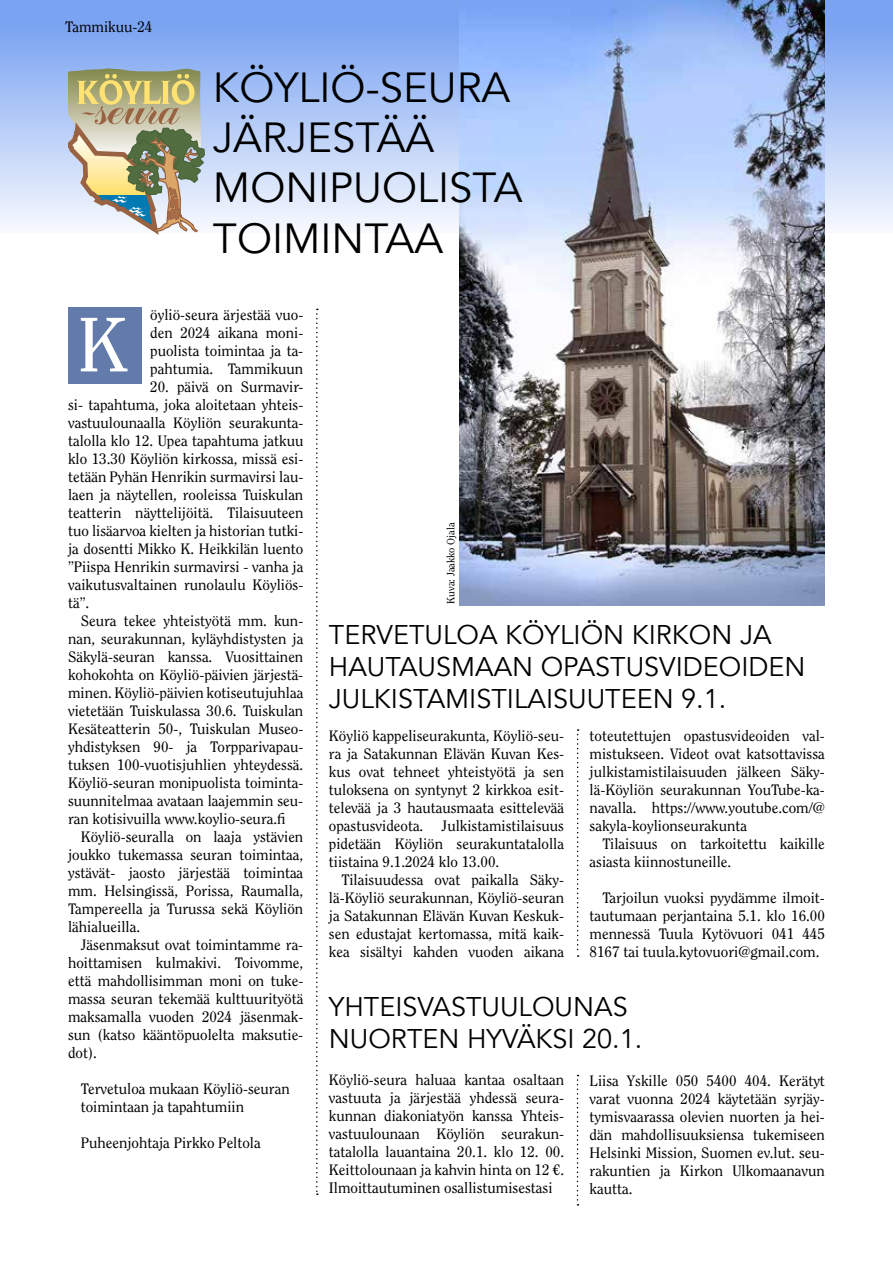
<style>
.page{position:relative;width:893px;height:1263px;background:#fff}
.page>*{position:absolute;margin:0;border:0;box-sizing:border-box;transform-origin:0 0}
.t1{font:76.5px "Clearface Std";color:#fff}
.t2{font:42px/50.4px "Avenir";color:#000}
.t3{font:27px/32.4px "Avenir";color:#000}
.t4{font:15px/18px "Clearface Std";color:#000;text-align:justify}
.t5{font:10.5px "Clearface Std";color:#000}
</style>
<div class="page">
<div style="left:0;top:0;width:893px;height:233px;background:linear-gradient(to bottom,#6e9af1,#f6f8fe)"></div>
<img style="left:460px;top:0;width:365px;height:606px">
<div style="left:68px;top:307px;width:74px;height:77px;background:#637bab"></div>
<svg style="left:316px;top:309px;width:2px;height:886px"></svg>
<svg style="left:577px;top:729px;width:2px;height:228px"></svg>
<svg style="left:577px;top:1075px;width:1px;height:130px"></svg>
<hr style="left:68px;top:68px;width:133px;height:1px;background:#80874c">
<hr style="left:68px;top:69px;width:133px;height:1px;background:#81884d">
<hr style="left:68px;top:70px;width:133px;height:1px;background:#83894f">
<hr style="left:68px;top:71px;width:133px;height:1px;background:#858b51">
<hr style="left:68px;top:72px;width:133px;height:1px;background:#858b52">
<hr style="left:68px;top:73px;width:133px;height:1px;background:#878d54">
<svg style="left:68px;top:74px;width:138px;height:161px;background:#b9b69a"></svg>
<p class="t4" style="left:65px;top:18px;width:89px">Tammikuu-24</p>
<h2 class="t2" style="left:213px;top:63px;width:311px">KÖYLIÖ-SEURA<br>JÄRJESTÄÄ<br>MONIPUOLISTA<br>TOIMINTAA</h2>
<h1 class="t1" style="left:77px;top:299px;width:53px">K</h1>
<p class="t4" style="left:150px;top:306px;width:155px">öyliö-seura ärjestää vuo&shy;den 2024 aikana moni&shy;puolista toimintaa ja ta&shy;pahtumia. Tammikuun</p>
<p class="t4" style="left:68px;top:378px;width:237px;text-indent:82px">20. päivä on Surmavir&shy;si- tapahtuma, joka aloitetaan yhteis&shy;vastuulounaalla Köyliön seurakunta&shy;talolla klo 12. Upea tapahtuma jatkuu klo 13.30 Köyliön kirkossa, missä esi&shy;tetään Pyhän Henrikin surmavirsi lau&shy;laen ja näytellen, rooleissa Tuiskulan teatterin näyttelijöitä. Tilaisuuteen tuo lisäarvoa kielten ja historian tutki&shy;ja dosentti Mikko K. Heikkilän luento ”Piispa Henrikin surmavirsi - vanha ja vaikutusvaltainen runolaulu Köyliös&shy;tä”.</p>
<p class="t4" style="left:68px;top:612px;width:237px;text-indent:13px">Seura tekee yhteistyötä mm. kun&shy;nan, seurakunnan, kyläyhdistysten ja Säkylä-seuran kanssa. Vuosittainen kohokohta on Köyliö-päivien järjestä&shy;minen. Köyliö-päivien kotiseutujuhlaa vietetään Tuiskulassa 30.6. Tuiskulan Kesäteatterin 50-, Tuiskulan Museo&shy;yhdistyksen 90- ja Torpparivapau&shy;tuksen 100-vuotisjuhlien yhteydessä.<br>Köyliö-seuran monipuolista toiminta&shy;suunnitelmaa avataan laajemmin seu&shy;ran kotisivuilla www.koylio-seura.fi</p>
<p class="t4" style="left:68px;top:828px;width:237px;text-indent:13px">Köyliö-seuralla on laaja ystävien joukko tukemassa seuran toimintaa, ystävät- jaosto järjestää toimintaa mm. Helsingissä, Porissa, Raumalla, Tampereella ja Turussa sekä Köyliön lähialueilla.</p>
<p class="t4" style="left:68px;top:936px;width:237px;text-indent:13px">Jäsenmaksut ovat toimintamme ra&shy;hoittamisen kulmakivi. Toivomme, että mahdollisimman moni on tuke&shy;massa seuran tekemää kulttuurityötä maksamalla vuoden 2024 jäsenmak&shy;sun (katso kääntöpuolelta maksutie&shy;dot).</p>
<p class="t4" style="left:81px;top:1080px;width:210px">Tervetuloa mukaan Köyliö-seuran toimintaan ja tapahtumiin</p>
<p class="t4" style="left:81px;top:1134px;width:182px">Puheenjohtaja Pirkko Peltola</p>
<p class="t5" style="left:444px;top:604px;width:83px;rotate:-90deg">Kuva: Jaakko Ojala</p>
<h3 class="t3" style="left:329px;top:619px;width:478px">TERVETULOA KÖYLIÖN KIRKON JA<br>HAUTAUSMAAN OPASTUSVIDEOIDEN<br>JULKISTAMISTILAISUUTEEN 9.1.</h3>
<p class="t4" style="left:590px;top:726px;width:237px">toteutettujen opastusvideoiden val&shy;mistukseen. Videot ovat katsottavissa julkistamistilaisuuden jälkeen Säky&shy;lä-Köyliön seurakunnan YouTube-ka&shy;navalla. https://www.youtube.com/@ sakyla-koylionseurakunta</p>
<p class="t4" style="left:590px;top:834px;width:237px;text-indent:13px">Tilaisuus on tarkoitettu kaikille asiasta kiinnostuneille.</p>
<p class="t4" style="left:590px;top:888px;width:237px;text-indent:13px">Tarjoilun vuoksi pyydämme ilmoit&shy;tautumaan perjantaina 5.1. klo 16.00 mennessä Tuula Kytövuori 041 445<br>8167 tai tuula.kytovuori@gmail.com.</p>
<p class="t4" style="left:329px;top:726px;width:237px">Köyliö kappeliseurakunta, Köyliö-seu&shy;ra ja Satakunnan Elävän Kuvan Kes&shy;kus ovat tehneet yhteistyötä ja sen tuloksena on syntynyt 2 kirkkoa esit&shy;televää ja 3 hautausmaata esittelevää opastusvideota. Julkistamistilaisuus pidetään Köyliön seurakuntatalolla tiistaina 9.1.2024 klo 13.00.</p>
<p class="t4" style="left:329px;top:870px;width:237px;text-indent:13px">Tilaisuudessa ovat paikalla Säky&shy;lä-Köyliö seurakunnan, Köyliö-seuran ja Satakunnan Elävän Kuvan Keskuk&shy;sen edustajat kertomassa, mitä kaik&shy;kea sisältyi kahden vuoden aikana</p>
<h3 class="t3" style="left:329px;top:991px;width:315px">YHTEISVASTUULOUNAS<br>NUORTEN HYVÄKSI 20.1.</h3>
<p class="t4" style="left:590px;top:1072px;width:237px">Liisa Yskille 050 5400 404. Kerätyt varat vuonna 2024 käytetään syrjäy&shy;tymisvaarassa olevien nuorten ja hei&shy;dän mahdollisuuksiensa tukemiseen Helsinki Mission, Suomen ev.lut. seu&shy;rakuntien ja Kirkon Ulkomaanavun kautta.</p>
<p class="t4" style="left:329px;top:1071px;width:237px">Köyliö-seura haluaa kantaa osaltaan vastuuta ja järjestää yhdessä seura&shy;kunnan diakoniatyön kanssa Yhteis&shy;vastuulounaan Köyliön seurakun&shy;tatalolla lauantaina 20.1. klo 12. 00.<br>Keittolounaan ja kahvin hinta on 12 €.<br>Ilmoittautuminen osallistumisestasi</p>
</div>
